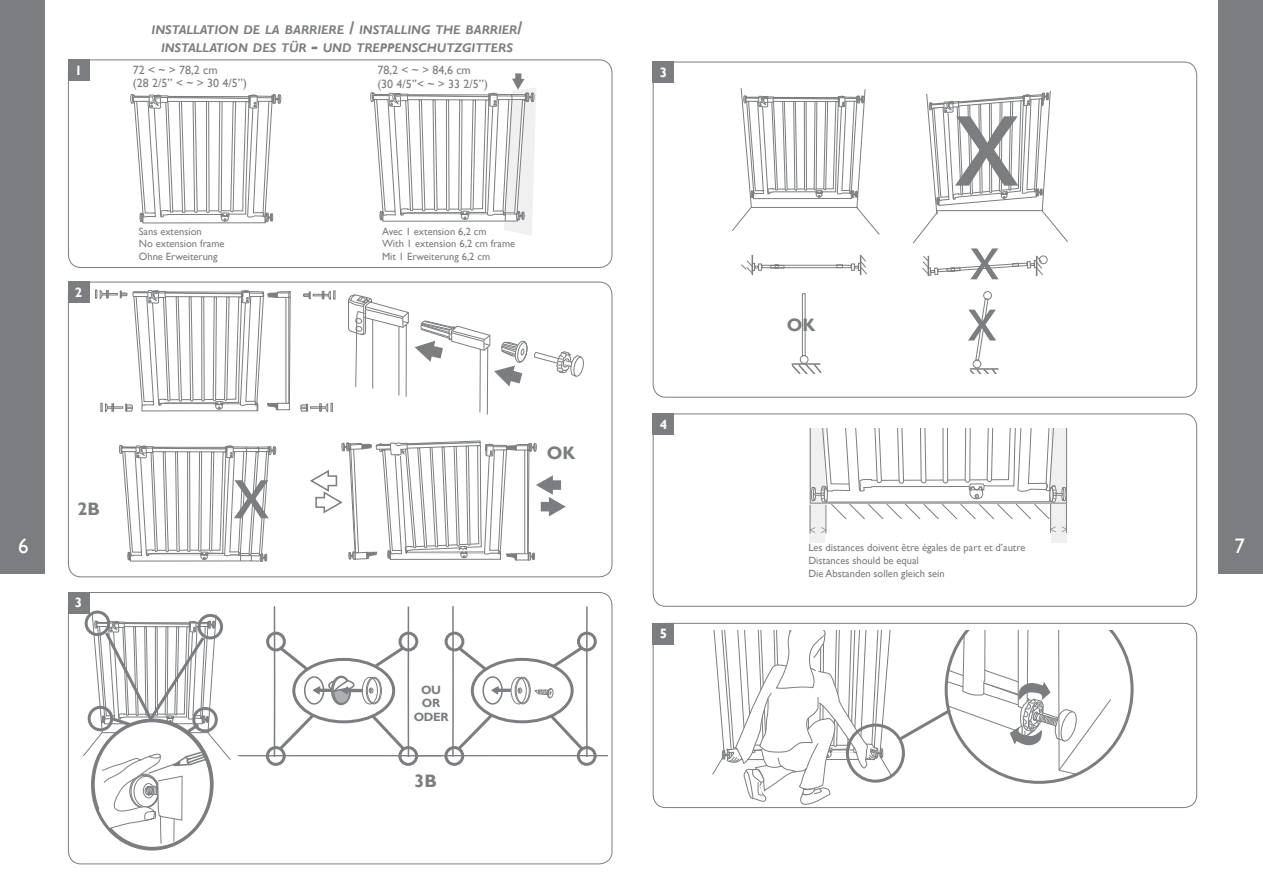
<style>
.page{position:relative;width:1263px;height:893px;background:#fff}
.page>*{position:absolute;margin:0;border:0;box-sizing:border-box;transform-origin:0 0}
.t1{font:21px "Gill Sans";color:#fff}
.t2{font:700 18px "Gill Sans";color:#7b7d80}
.t3{font:700 13.5px "Gill Sans";color:#fff}
.t4{font:italic 700 12.6px/18px "Gill Sans";color:#7c7e81;text-align:center}
.t5{font:12px/12.8px "Gill Sans";color:#7b7d80}
.t6{font:700 12px/13.5px "Gill Sans";letter-spacing:-.03em;color:#7b7d80;text-align:center}
.t7{font:10.5px/12.6px "Gill Sans";color:#7b7d80}
.s1{font-size:18px}
</style>
<div class="page">
<svg style="left:732px;top:88px;width:148px;height:286px"></svg>
<svg style="left:913px;top:91px;width:155px;height:283px"></svg>
<div style="left:0;top:0;width:45px;height:574px;background:#7b7d80"></div>
<div style="left:1218px;top:0;width:45px;height:574px;background:#7b7d80"></div>
<div style="left:68px;top:592px;width:544px;height:272px;border:1px solid #7b7d80;border-radius:13px"></div>
<div style="left:68px;top:60px;width:544px;height:208px;border:1px solid #7b7d80;border-radius:13px"></div>
<svg style="left:370px;top:73px;width:166px;height:163px"></svg>
<div style="left:68px;top:282px;width:21px;height:21px;background:#7b7d80"></div>
<svg style="left:303px;top:290px;width:32px;height:10px"></svg>
<svg style="left:300px;top:403px;width:33px;height:9px"></svg>
<svg style="left:95px;top:289px;width:196px;height:124px"></svg>
<div style="left:68px;top:59px;width:21px;height:22px;background:#7b7d80"></div>
<svg style="left:130px;top:94px;width:151px;height:130px"></svg>
<svg style="left:534px;top:351px;width:50px;height:26px"></svg>
<svg style="left:348px;top:294px;width:61px;height:103px"></svg>
<svg style="left:415px;top:320px;width:113px;height:95px"></svg>
<div style="left:68px;top:592px;width:21px;height:21px;background:#7b7d80"></div>
<div style="left:653px;top:414px;width:544px;height:193px;border:1px solid #7b7d80;border-radius:13px"></div>
<div style="left:653px;top:414px;width:21px;height:21px;background:#7b7d80"></div>
<svg style="left:809px;top:428px;width:1px;height:114px"></svg>
<div style="left:795px;top:415px;width:289px;height:13px;background:#fff"></div>
<svg style="left:810px;top:428px;width:257px;height:114px"></svg>
<div style="left:653px;top:623px;width:21px;height:21px;background:#7b7d80"></div>
<svg style="left:710px;top:630px;width:423px;height:178px"></svg>
<div style="left:266px;top:746px;width:20px;height:20px;border:3px solid #7b7d80;border-radius:50%"></div>
<div style="left:398px;top:746px;width:20px;height:20px;border:3px solid #7b7d80;border-radius:50%"></div>
<div style="left:444px;top:746px;width:20px;height:20px;border:3px solid #7b7d80;border-radius:50%"></div>
<div style="left:577px;top:746px;width:20px;height:20px;border:3px solid #7b7d80;border-radius:50%"></div>
<svg style="left:237px;top:606px;width:370px;height:152px"></svg>
<div style="left:85px;top:611px;width:25px;height:25px;border:3px solid #7b7d80;border-radius:50%"></div>
<svg style="left:82px;top:612px;width:149px;height:239px"></svg>
<svg style="left:119px;top:445px;width:157px;height:117px"></svg>
<svg style="left:310px;top:440px;width:256px;height:121px"></svg>
<div style="left:653px;top:62px;width:21px;height:21px;background:#7b7d80"></div>
<p class="t4" style="left:152px;top:20px;width:372px">INSTALLATION DE LA BARRIERE <span class="s1">/</span> INSTALLING THE BARRIER<span class="s1">/<br></span>INSTALLATION DES TÜR <span class="s1">-</span> UND TREPPENSCHUTZGITTERS</p>
<p class="t5" style="left:377px;top:63px;width:112px;line-height:13.5px">78,2 &lt; ~ &gt; 84,6 cm (30 4/5’’&lt; ~ &gt; 33 2/5’’)</p>
<p class="t3" style="left:75px;top:62px;width:9px">1</p>
<p class="t5" style="left:133px;top:64px;width:116px">72 &lt; ~ &gt; 78,2 cm<br>(28 2/5’’ &lt; ~ &gt; 30 4/5’’)</p>
<p class="t3" style="left:75px;top:285px;width:9px">2</p>
<p class="t7" style="left:139px;top:225px;width:87px">Sans extension<br>No extension frame<br>Ohne Erweiterung</p>
<p class="t7" style="left:382px;top:225px;width:135px">Avec 1 extension 6,2 cm<br>With 1 extension 6,2 cm frame<br>Mit 1 Erweiterung 6,2 cm</p>
<h2 class="t2" style="left:78px;top:498px;width:24px">2B</h2>
<h2 class="t2" style="left:547px;top:442px;width:30px">OK</h2>
<p class="t3" style="left:660px;top:65px;width:9px">3</p>
<p class="t3" style="left:660px;top:416px;width:9px">4</p>
<h2 class="t2" style="left:787px;top:314px;width:30px">OK</h2>
<h1 class="t1" style="left:18px;top:533px;width:12px">6</h1>
<h1 class="t1" style="left:1234px;top:533px;width:12px">7</h1>
<p class="t7" style="left:808px;top:541px;width:218px">Les distances doivent être égales de part et d’autre<br>Distances should be equal<br>Die Abstanden sollen gleich sein</p>
<p class="t3" style="left:75px;top:595px;width:9px">3</p>
<p class="t6" style="left:414px;top:683px;width:36px">OU<br>OR<br>ODER</p>
<h2 class="t2" style="left:415px;top:771px;width:24px">3B</h2>
<p class="t3" style="left:660px;top:626px;width:9px">5</p>
</div>
